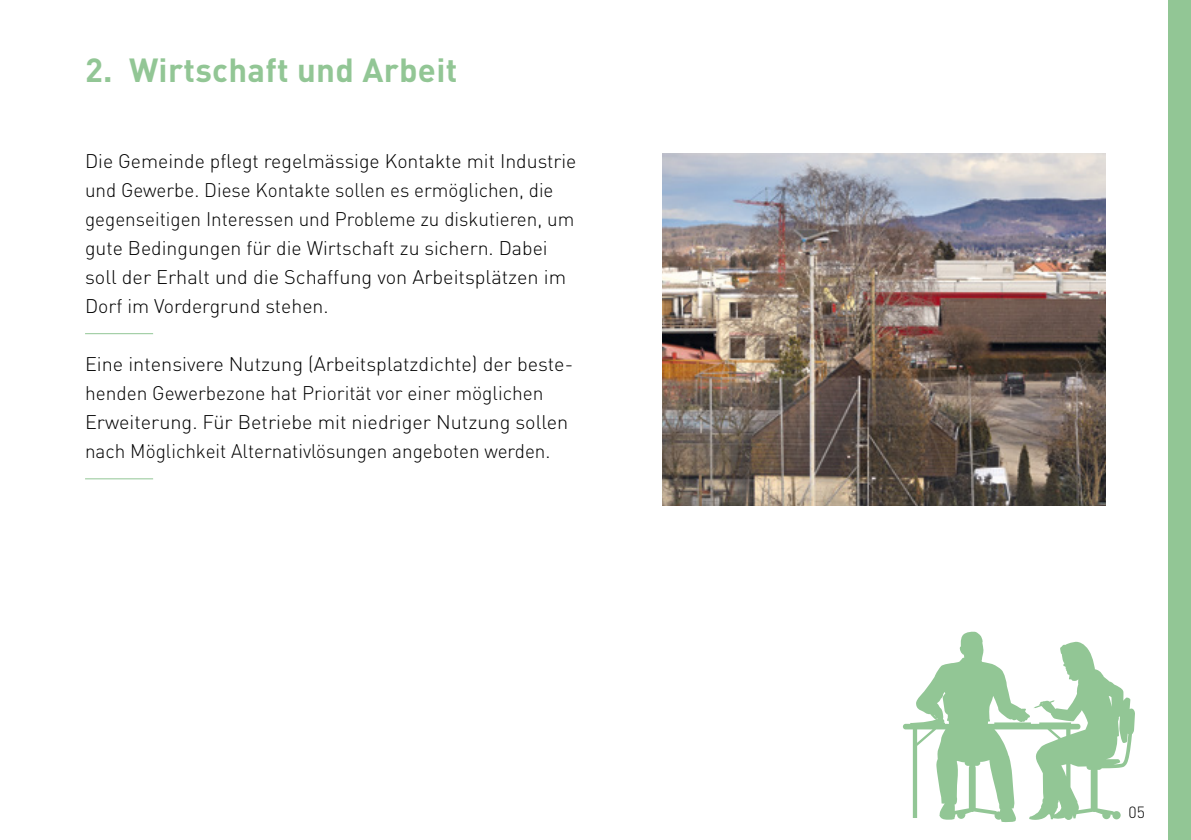
<style>
.page{position:relative;width:1191px;height:840px;background:#fff}
.page>*{position:absolute;margin:0;border:0;box-sizing:border-box;transform-origin:0 0}
.t1{font:700 33px "DIN Pro";letter-spacing:.01em;color:#92c695}
.t2{font:300 19.6px/29px "DIN Pro";color:#000}
.t3{font:300 16px "DIN Pro";color:#000}
</style>
<div class="page">
<hr style="left:85px;top:333px;width:68px;height:1px;background:#92c695">
<hr style="left:85px;top:478px;width:68px;height:1px;background:#92c695">
<img style="left:662px;top:153px;width:444px;height:352px">
<div style="left:1168px;top:0;width:23px;height:839px;background:#92c695"></div>
<svg style="left:903px;top:631px;width:232px;height:191px"></svg>
<h1 class="t1" style="left:85px;top:48px;width:374px">2. Wirtschaft und Arbeit</h1>
<p class="t2" style="left:85px;top:146px;width:493px">Die Gemeinde pflegt regelmässige Kontakte mit Industrie und Gewerbe. Diese Kontakte sollen es ermöglichen, die gegenseitigen Interessen und Probleme zu diskutieren, um gute Bedingungen für die Wirtschaft zu sichern. Dabei soll der Erhalt und die Schaffung von Arbeitsplätzen im Dorf im Vordergrund stehen.</p>
<p class="t2" style="left:85px;top:349px;width:489px">Eine intensivere Nutzung (Arbeitsplatzdichte) der beste&shy;henden Gewerbezone hat Priorität vor einer möglichen Erweiterung. Für Betriebe mit niedriger Nutzung sollen nach Möglichkeit Alternativlösungen angeboten werden.</p>
<p class="t3" style="left:1128px;top:801px;width:18px">05</p>
</div>
